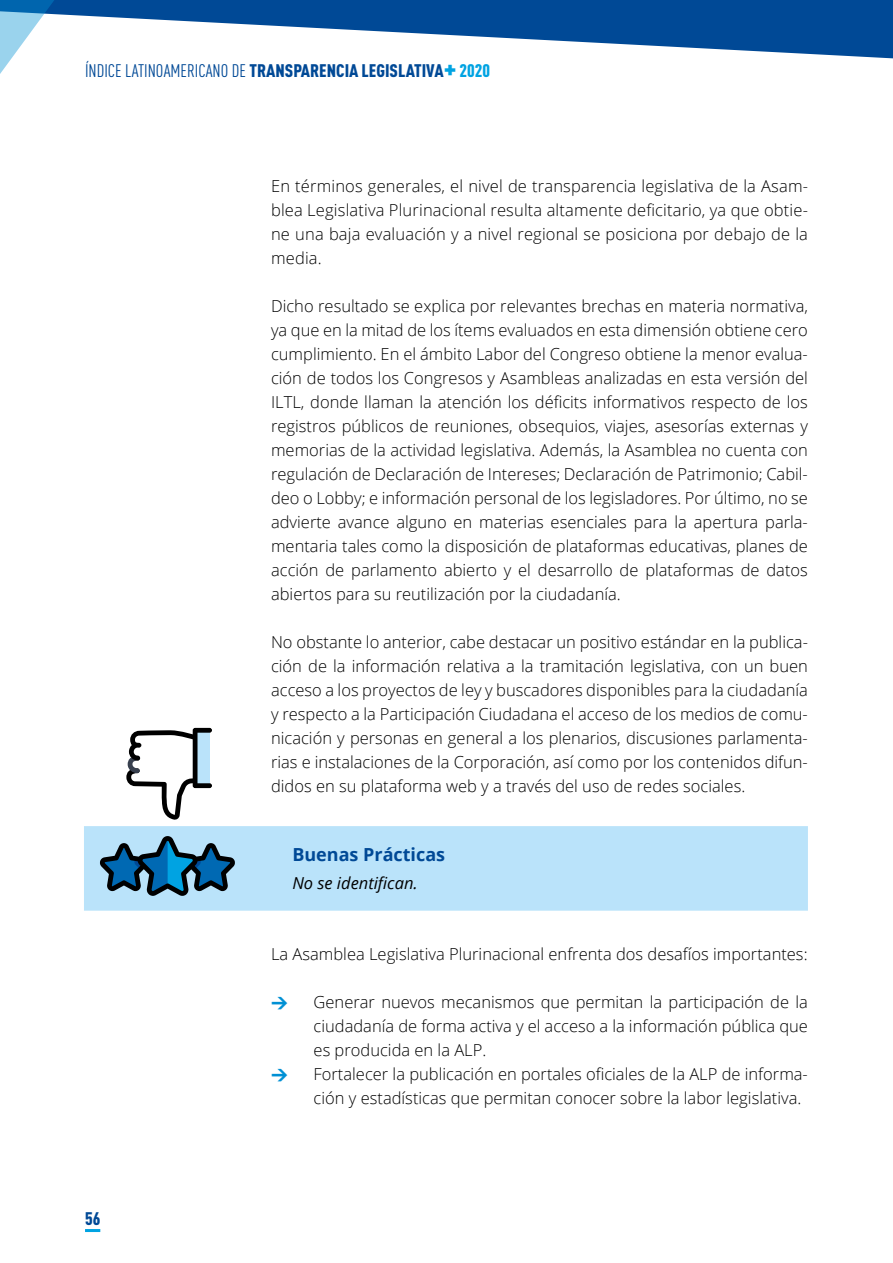
<style>
.page{position:relative;width:893px;height:1263px;background:#fff}
.page>*{position:absolute;margin:0;border:0;box-sizing:border-box;transform-origin:0 0}
.t1{font:900 condensed 18px "DIN Pro";color:#004996}
.t2{font:700 18px "Open Sans";color:#004996}
.t3{font:300 16.5px/24px "Open Sans";color:#000;text-align:justify}
.t4{font:italic 16.5px "Open Sans";color:#000}
.s1{font-weight:400}
.s2{font-size:27px;color:#00a3e2}
.s3{color:#00a3e2}
.s4{font-family:"DIN Pro";font-weight:900;color:#0090d4}
</style>
<div class="page">
<hr style="left:85px;top:1229px;width:15px;height:3px;background:#00a3e2">
<svg style="left:64px;top:0;width:829px;height:58px;fill:#004996"></svg>
<svg style="left:0;top:0;width:64px;height:74px"></svg>
<div style="left:84px;top:826px;width:724px;height:85px;background:#bae3fa"></div>
<svg style="left:126px;top:728px;width:86px;height:92px"></svg>
<svg style="left:100px;top:836px;width:135px;height:60px;background:#4d83a3"></svg>
<p class="t1" style="left:85px;top:56px;width:406px"><span class="s1">ÍNDICE LATINOAMERICANO DE</span> TRANSPARENCIA LEGISLATIVA<span class="s2">+</span> <span class="s3">2020</span></p>
<p class="t3" style="left:271px;top:174px;width:538px">En términos generales, el nivel de transparencia legislativa de la Asam&shy;blea Legislativa Plurinacional resulta altamente deficitario, ya que obtie&shy;ne una baja evaluación y a nivel regional se posiciona por debajo de la media.</p>
<p class="t3" style="left:271px;top:294px;width:538px">Dicho resultado se explica por relevantes brechas en materia normativa, ya que en la mitad de los ítems evaluados en esta dimensión obtiene cero cumplimiento. En el ámbito Labor del Congreso obtiene la menor evalua&shy;ción de todos los Congresos y Asambleas analizadas en esta versión del ILTL, donde llaman la atención los déficits informativos respecto de los registros públicos de reuniones, obsequios, viajes, asesorías externas y memorias de la actividad legislativa. Además, la Asamblea no cuenta con regulación de Declaración de Intereses; Declaración de Patrimonio; Cabil&shy;deo o Lobby; e información personal de los legisladores. Por último, no se advierte avance alguno en materias esenciales para la apertura parla&shy;mentaria tales como la disposición de plataformas educativas, planes de acción de parlamento abierto y el desarrollo de plataformas de datos abiertos para su reutilización por la ciudadanía.</p>
<p class="t3" style="left:271px;top:630px;width:538px">No obstante lo anterior, cabe destacar un positivo estándar en la publica&shy;ción de la información relativa a la tramitación legislativa, con un buen acceso a los proyectos de ley y buscadores disponibles para la ciudadanía y respecto a la Participación Ciudadana el acceso de los medios de comu&shy;nicación y personas en general a los plenarios, discusiones parlamenta&shy;rias e instalaciones de la Corporación, así como por los contenidos difun&shy;didos en su plataforma web y a través del uso de redes sociales.</p>
<p class="t2" style="left:292px;top:842px;width:154px">Buenas Prácticas</p>
<p class="t4" style="left:292px;top:872px;width:127px">No se identifican.</p>
<p class="t1" style="left:85px;top:1204px;width:17px">56</p>
<p class="t3" style="left:271px;top:942px;width:538px">La Asamblea Legislativa Plurinacional enfrenta dos desafíos importantes:</p>
<p class="t3" style="left:314px;top:990px;width:496px;text-indent:-43px"><span class="s4">→</span> Generar nuevos mecanismos que permitan la participación de la ciudadanía de forma activa y el acceso a la información pública que es producida en la ALP.</p>
<p class="t3" style="left:314px;top:1062px;width:496px;text-indent:-43px"><span class="s4">→</span> Fortalecer la publicación en portales oficiales de la ALP de informa&shy;ción y estadísticas que permitan conocer sobre la labor legislativa.</p>
</div>
